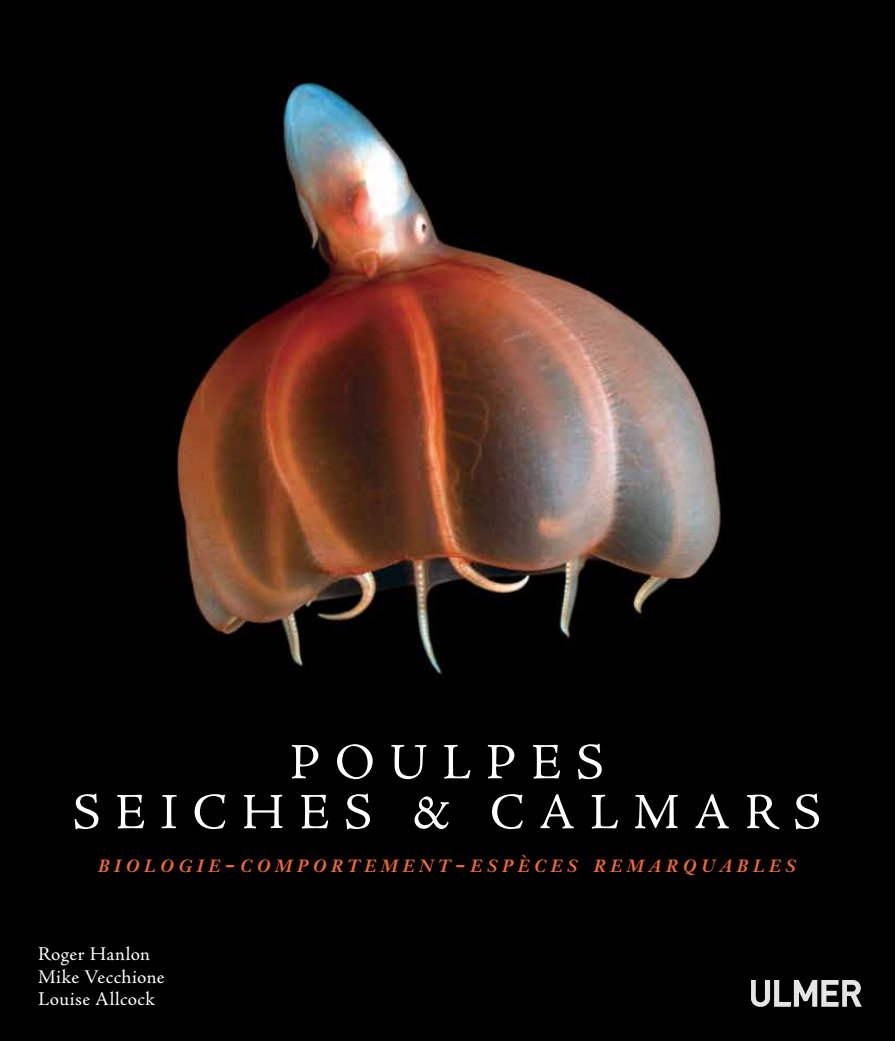
<style>
.page{position:relative;width:895px;height:1041px;background:#fff}
.page>*{position:absolute;margin:0;border:0;box-sizing:border-box;transform-origin:0 0}
.t1{font:51px/49.9px "Adobe Jenson Pro";letter-spacing:.285em;color:#fff;text-align:center}
.t2{font:19.5px/22.5px "Adobe Jenson Pro";letter-spacing:.02em;color:#fff}
.t3{font:italic 700 17.4px "Janson Text";letter-spacing:.27em;color:#ee6936}
.s1{font-size:24.9px}
</style>
<div class="page">
<img style="left:0;top:0;width:894px;height:1041px">
<img style="left:747px;top:977px;width:117px;height:31px">
<h1 class="t1" style="left:72px;top:738px;width:749px">POULPES<br>SEICHES &amp; CALMARS</h1>
<p class="t3" style="left:98px;top:854px;width:698px">BIOLOGIE<span class="s1">-</span>COMPORTEMENT<span class="s1">-</span>ESPÈCES REMARQUABLES</p>
<p class="t2" style="left:38px;top:943px;width:128px">Roger Hanlon<br>Mike Vecchione<br>Louise Allcock</p>
</div>
